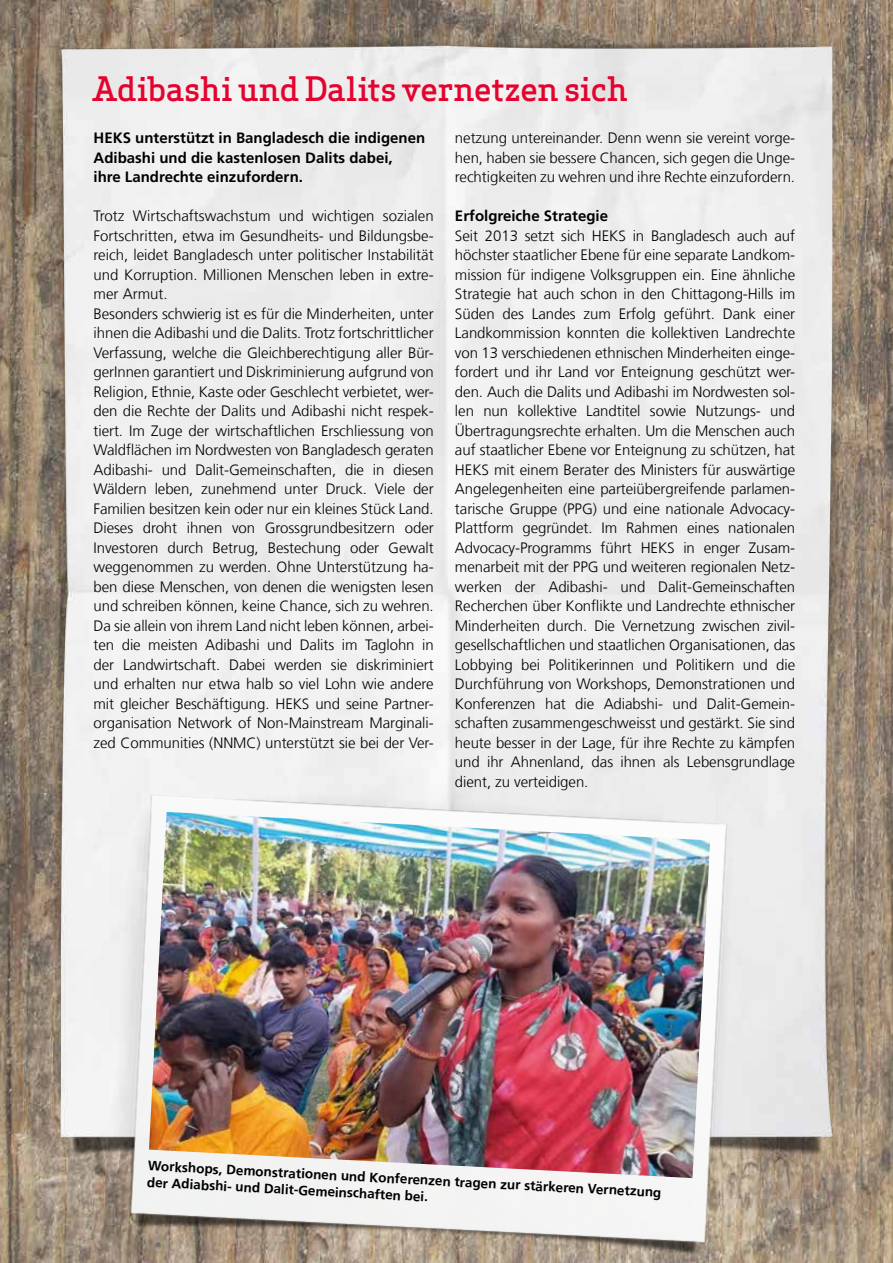
<style>
.page{position:relative;width:893px;height:1263px;background:#fff}
.page>*{position:absolute;margin:0;border:0;box-sizing:border-box;transform-origin:0 0}
.t1{font:500 33px "Apex Serif";letter-spacing:-.02em;color:#e4032e}
.t2{font:300 15px/19.5px "Frutiger LT Com";letter-spacing:-.005em;color:#000;text-align:justify}
.t3{font:700 15px/19.5px "Frutiger LT Com";color:#000}
.t4{font:700 13.5px/16.5px "Frutiger LT Com";color:#000}
</style>
<div class="page">
<img style="left:0;top:0;width:893px;height:1246px">
<img style="left:81px;top:751px;width:747px;height:512px">
<img style="left:149px;top:812px;width:561px;height:366px">
<img style="left:849px;top:676px;width:44px;height:485px">
<h1 class="t1" style="left:92px;top:68px;width:537px">Adibashi und Dalits vernetzen sich</h1>
<p class="t3" style="left:94px;top:128px;width:333px">HEKS unterstützt in Bangladesch die indigenen<br>Adibashi und die kastenlosen Dalits dabei,<br>ihre Landrechte einzufordern.</p>
<p class="t2" style="left:94px;top:206px;width:342px;text-align:left">Trotz Wirtschaftswachstum und wichtigen sozialen Fortschritten, etwa im Gesundheits- und Bildungsbe&shy;reich, leidet Bangladesch unter politischer Instabilität und Korruption. Millionen Menschen leben in extre&shy;mer Armut.<br>Besonders schwierig ist es für die Minderheiten, unter ihnen die Adibashi und die Dalits. Trotz fortschrittlicher Verfassung, welche die Gleichberechtigung aller Bür&shy;gerInnen garantiert und Diskriminierung aufgrund von Religion, Ethnie, Kaste oder Geschlecht verbietet, wer&shy;den die Rechte der Dalits und Adibashi nicht respek&shy;tiert. Im Zuge der wirtschaftlichen Erschliessung von Waldflächen im Nordwesten von Bangladesch geraten Adibashi- und Dalit-Gemeinschaften, die in diesen Wäldern leben, zunehmend unter Druck. Viele der Familien besitzen kein oder nur ein kleines Stück Land.<br>Dieses droht ihnen von Grossgrundbesitzern oder Investoren durch Betrug, Bestechung oder Gewalt weggenommen zu werden. Ohne Unterstützung ha&shy;ben diese Menschen, von denen die wenigsten lesen und schreiben können, keine Chance, sich zu wehren.<br>Da sie allein von ihrem Land nicht leben können, arbei&shy;ten die meisten Adibashi und Dalits im Taglohn in der Landwirtschaft. Dabei werden sie diskriminiert und erhalten nur etwa halb so viel Lohn wie andere mit gleicher Beschäftigung. HEKS und seine Partner&shy;organisation Network of Non-Mainstream Marginali&shy;zed Communities (NNMC) unterstützt sie bei der Ver-</p>
<p class="t2" style="left:455px;top:128px;width:342px">netzung untereinander. Denn wenn sie vereint vorge&shy;hen, haben sie bessere Chancen, sich gegen die Unge&shy;rechtigkeiten zu wehren und ihre Rechte einzufordern.</p>
<p class="t3" style="left:455px;top:206px;width:155px">Erfolgreiche Strategie</p>
<p class="t2" style="left:455px;top:226px;width:342px">Seit 2013 setzt sich HEKS in Bangladesch auch auf höchster staatlicher Ebene für eine separate Landkom&shy;mission für indigene Volksgruppen ein. Eine ähnliche Strategie hat auch schon in den Chittagong-Hills im Süden des Landes zum Erfolg geführt. Dank einer Landkommission konnten die kollektiven Landrechte von 13 verschiedenen ethnischen Minderheiten einge&shy;fordert und ihr Land vor Enteignung geschützt wer&shy;den. Auch die Dalits und Adibashi im Nordwesten sol&shy;len nun kollektive Landtitel sowie Nutzungs- und Übertragungsrechte erhalten. Um die Menschen auch auf staatlicher Ebene vor Enteignung zu schützen, hat HEKS mit einem Berater des Ministers für auswärtige Angelegenheiten eine parteiübergreifende parlamen&shy;tarische Gruppe (PPG) und eine nationale Advocacy-Plattform gegründet. Im Rahmen eines nationalen Advocacy-Programms führt HEKS in enger Zusam&shy;menarbeit mit der PPG und weiteren regionalen Netz&shy;werken der Adibashi- und Dalit-Gemeinschaften Recherchen über Konflikte und Landrechte ethnischer Minderheiten durch. Die Vernetzung zwischen zivil&shy;gesellschaftlichen und staatlichen Organisationen, das Lobbying bei Politikerinnen und Politikern und die Durchführung von Workshops, Demonstrationen und Konferenzen hat die Adiabshi- und Dalit-Gemein&shy;schaften zusammengeschweisst und gestärkt. Sie sind heute besser in der Lage, für ihre Rechte zu kämpfen und ihr Ahnenland, das ihnen als Lebensgrundlage dient, zu verteidigen.</p>
<p class="t4" style="left:148px;top:1157px;width:516px;rotate:3deg">Workshops, Demonstrationen und Konferenzen tragen zur stärkeren Vernetzung der Adiabshi- und Dalit-Gemeinschaften bei.</p>
</div>
